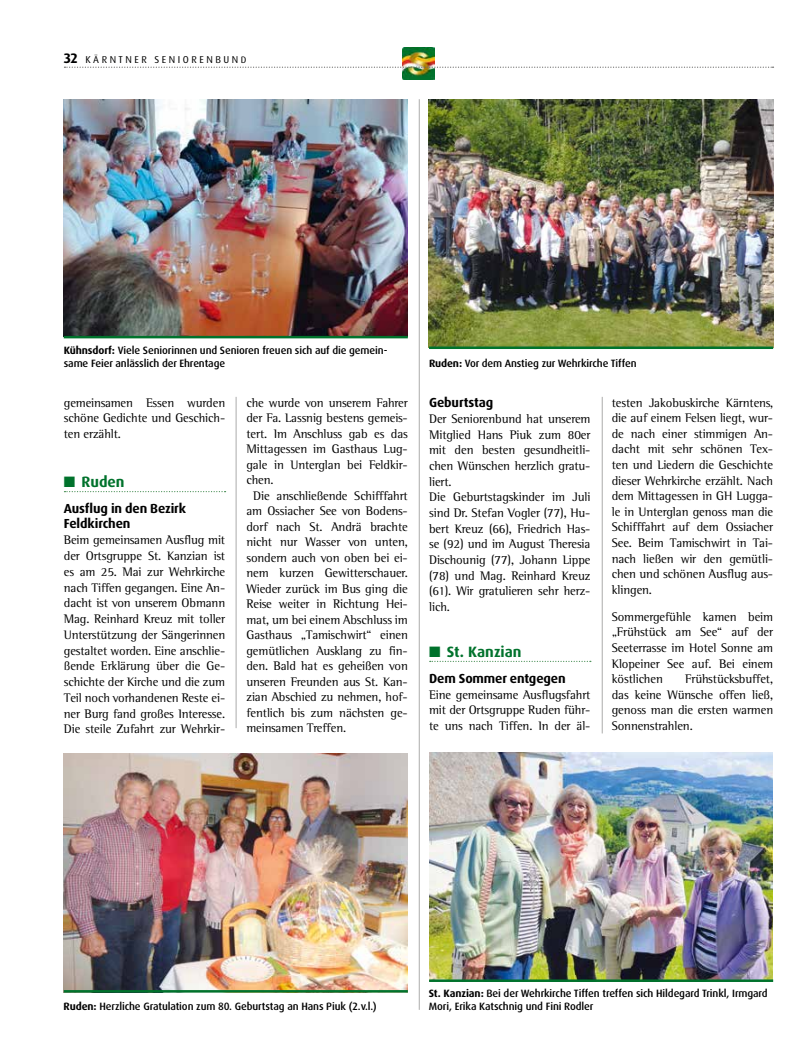
<style>
.page{position:relative;width:798px;height:1063px;background:#fff}
.page>*{position:absolute;margin:0;border:0;box-sizing:border-box;transform-origin:0 0}
.t1{font:700 15px "Dax Pro";color:#00722c}
.t2{font:700 13.12px/15.8px "Dax Pro";letter-spacing:-.01em;color:#000}
.t3{font:12.75px/15.8px "Rotis Semi Serif";letter-spacing:-.01em;color:#000;text-align:justify}
.t4{font:500 10.62px/12.5px "Dax Pro";letter-spacing:-.01em;color:#000}
.t5{font:10px "Dax Pro";letter-spacing:.25em;color:#000}
.s1{font-weight:700;font-size:13.75px}
.s2{font-size:9.38px}
.s3{font-weight:700}
</style>
<div class="page">
<img style="left:402px;top:48px;width:32px;height:32px">
<svg style="left:64px;top:67px;width:709px;height:1px"></svg>
<hr style="left:419px;top:99px;width:1px;height:911px;background:#878786">
<hr style="left:601px;top:397px;width:1px;height:336px;background:#878786">
<hr style="left:236px;top:397px;width:1px;height:331px;background:#878786">
<img style="left:429px;top:753px;width:343px;height:226px">
<img style="left:64px;top:754px;width:343px;height:236px">
<hr style="left:429px;top:979px;width:343px;height:3px;background:#00722c">
<hr style="left:64px;top:990px;width:343px;height:3px;background:#00722c">
<img style="left:63px;top:99px;width:344px;height:238px">
<img style="left:428px;top:99px;width:344px;height:248px">
<hr style="left:64px;top:336px;width:343px;height:2px;background:#00722c">
<hr style="left:429px;top:347px;width:343px;height:2px;background:#00722c">
<svg style="left:64px;top:491px;width:161px;height:1px"></svg>
<svg style="left:429px;top:661px;width:161px;height:1px"></svg>
<p class="t5" style="left:64px;top:53px;width:184px"><span class="s1">32</span> KÄRNTNER SENIORENBUN<span class="s2">D</span></p>
<p class="t4" style="left:64px;top:344px;width:325px"><span class="s3">Kühnsdorf:</span> Viele Seniorinnen und Senioren freuen sich auf die gemein&shy;same Feier anlässlich der Ehrentage</p>
<p class="t3" style="left:64px;top:394px;width:163px">gemeinsamen Essen wurden schöne Gedichte und Geschich&shy;ten erzählt.</p>
<p class="t1" style="left:64px;top:472px;width:62px">■ Ruden</p>
<p class="t2" style="left:64px;top:500px;width:124px">Ausflug in den Bezirk<br>Feldkirchen</p>
<p class="t3" style="left:64px;top:532px;width:163px">Beim gemeinsamen Ausflug mit der Ortsgruppe St. Kanzian ist es am 25. Mai zur Wehrkirche nach Tiffen gegangen. Eine An&shy;dacht ist von unserem Obmann Mag. Reinhard Kreuz mit toller Unterstützung der Sängerinnen gestaltet worden. Eine anschlie&shy;ßende Erklärung über die Ge&shy;schichte der Kirche und die zum Teil noch vorhandenen Reste ei&shy;ner Burg fand großes Interesse.<br>Die steile Zufahrt zur Wehrkir-</p>
<p class="t3" style="left:246px;top:394px;width:163px">che wurde von unserem Fahrer</p>
<p class="t3" style="left:246px;top:410px;width:163px">der Fa. Lassnig bestens gemeis-</p>
<p class="t3" style="left:246px;top:425px;width:163px">tert. Im Anschluss gab es das</p>
<p class="t3" style="left:246px;top:441px;width:163px">Mittagessen im Gasthaus Lug-</p>
<p class="t3" style="left:246px;top:456px;width:163px">gale in Unterglan bei Feldkir-</p>
<p class="t3" style="left:246px;top:472px;width:29px">chen.</p>
<p class="t3" style="left:253px;top:487px;width:156px">Die anschließende Schifffahrt</p>
<p class="t3" style="left:246px;top:503px;width:163px">am Ossiacher See von Bodens-</p>
<p class="t3" style="left:246px;top:518px;width:163px">dorf nach St. Andrä brachte</p>
<p class="t3" style="left:246px;top:534px;width:163px">nicht nur Wasser von unten,</p>
<p class="t3" style="left:246px;top:549px;width:163px">sondern auch von oben bei ei-</p>
<p class="t3" style="left:246px;top:565px;width:163px">nem kurzen Gewitterschauer.</p>
<p class="t3" style="left:246px;top:580px;width:163px">Wieder zurück im Bus ging die</p>
<p class="t3" style="left:246px;top:596px;width:163px">Reise weiter in Richtung Hei-</p>
<p class="t3" style="left:246px;top:611px;width:163px">mat, um bei einem Abschluss im</p>
<p class="t3" style="left:246px;top:627px;width:163px">Gasthaus „Tamischwirt“ einen</p>
<p class="t3" style="left:246px;top:642px;width:163px">gemütlichen Ausklang zu fin-</p>
<p class="t3" style="left:246px;top:658px;width:163px">den. Bald hat es geheißen von</p>
<p class="t3" style="left:246px;top:673px;width:163px">unseren Freunden aus St. Kan-</p>
<p class="t3" style="left:246px;top:689px;width:163px">zian Abschied zu nehmen, hof-</p>
<p class="t3" style="left:246px;top:704px;width:163px">fentlich bis zum nächsten ge-</p>
<p class="t3" style="left:246px;top:720px;width:101px">meinsamen Treffen.</p>
<p class="t4" style="left:429px;top:357px;width:209px"><span class="s3">Ruden:</span> Vor dem Anstieg zur Wehrkirche Tiffen</p>
<p class="t2" style="left:429px;top:395px;width:66px">Geburtstag</p>
<p class="t3" style="left:429px;top:411px;width:163px;text-align:left">Der Seniorenbund hat unserem<br>Mitglied Hans Piuk zum 80er mit den besten gesundheitli&shy;chen Wünschen herzlich gratu&shy;liert.<br>Die Geburtstagskinder im Juli sind Dr. Stefan Vogler (77), Hu&shy;bert Kreuz (66), Friedrich Has&shy;se (92) und im August Theresia<br>Dischounig (77), Johann Lippe (78) und Mag. Reinhard Kreuz (61). Wir gratulieren sehr herz&shy;lich.</p>
<p class="t1" style="left:429px;top:642px;width:94px">■ St. Kanzian</p>
<p class="t2" style="left:429px;top:671px;width:138px">Dem Sommer entgegen</p>
<p class="t3" style="left:429px;top:686px;width:163px">Eine gemeinsame Ausflugsfahrt mit der Ortsgruppe Ruden führ&shy;te uns nach Tiffen. In der äl-</p>
<p class="t3" style="left:611px;top:394px;width:163px">testen Jakobuskirche Kärntens, die auf einem Felsen liegt, wur&shy;de nach einer stimmigen An&shy;dacht mit sehr schönen Tex&shy;ten und Liedern die Geschichte dieser Wehrkirche erzählt. Nach dem Mittagessen in GH Lugga&shy;le in Unterglan genoss man die Schifffahrt auf dem Ossiacher See. Beim Tamischwirt in Tai&shy;nach ließen wir den gemütli&shy;chen und schönen Ausflug aus&shy;klingen.</p>
<p class="t3" style="left:611px;top:609px;width:163px">Sommergefühle kamen beim „Frühstück am See“ auf der Seeterrasse im Hotel Sonne am Klopeiner See auf. Bei einem köstlichen</p>
<p class="t3" style="left:611px;top:671px;width:163px;text-indent:73px">Frühstücksbuffet, das keine Wünsche offen ließ, genoss man die ersten warmen Sonnenstrahlen.</p>
<p class="t4" style="left:428px;top:987px;width:340px"><span class="s3">St. Kanzian:</span> Bei der Wehrkirche Tiffen treffen sich Hildegard Trinkl, Irmgard</p>
<p class="t4" style="left:64px;top:1000px;width:314px"><span class="s3">Ruden:</span> Herzliche Gratulation zum 80. Geburtstag an Hans Piuk (2.v.l.)</p>
<p class="t4" style="left:428px;top:1000px;width:166px">Mori, Erika Katschnig und Fini Rodler</p>
</div>
